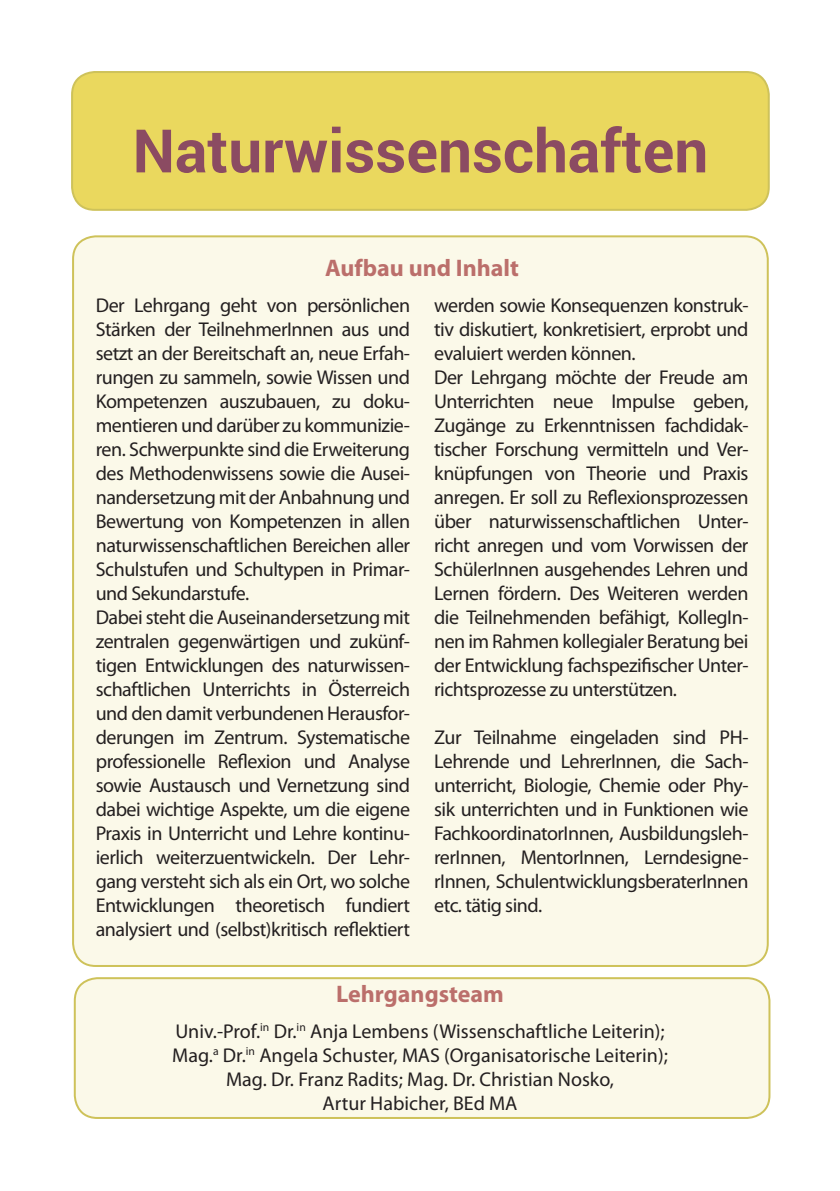
<style>
.page{position:relative;width:840px;height:1191px;background:#fff}
.page>*{position:absolute;margin:0;border:0;box-sizing:border-box;transform-origin:0 0}
.Überschrift_Lehrgang{font:700 60px "Roboto";color:#8b4b62}
.TextÜberschrift{font:700 24px "Myriad Pro";color:#bb6f6b}
.Lehrgangstext{font:20px/24px "Myriad Pro";letter-spacing:-.025em;color:#231f20;text-align:justify}
.Lehrgangstext-2{font:20px/24px "Myriad Pro";color:#231f20;text-align:center}
</style>
<div class="page">
<div style="left:72px;top:72px;width:696px;height:138px;background:#ead85e;border-radius:23px"></div>
<div style="left:71px;top:71px;width:698px;height:140px;border:2px solid #cec25a;border-radius:23px"></div>
<div style="left:73px;top:236px;width:694px;height:730px;background:#fbf9e9;border-radius:23px"></div>
<div style="left:75px;top:978px;width:694px;height:140px;background:#fbf9e9;border-radius:23px"></div>
<div style="left:74px;top:977px;width:696px;height:142px;border:2px solid #cec25a;border-radius:23px"></div>
<p class="Überschrift_Lehrgang" style="left:132px;top:109px;width:577px">Naturwissenschaften</p>
<p class="TextÜberschrift" style="left:325px;top:254px;width:195px">Aufbau und Inhalt</p>
<p class="Lehrgangstext" style="left:96px;top:294px;width:316px">Der Lehrgang geht von persönlichen Stärken der TeilnehmerInnen aus und setzt an der Bereitschaft an, neue Erfah&shy;rungen zu sammeln, sowie Wissen und Kompetenzen auszubauen, zu doku&shy;mentieren und darüber zu kommunizie&shy;ren. Schwerpunkte sind die Erweiterung des Methodenwissens sowie die Ausei&shy;nandersetzung mit der Anbahnung und Bewertung von Kompetenzen in allen naturwissenschaftlichen Bereichen aller Schulstufen und Schultypen in Primar&shy;und Sekundarstufe.</p>
<p class="Lehrgangstext" style="left:96px;top:606px;width:316px">Dabei steht die Auseinandersetzung mit zentralen gegenwärtigen und zukünf&shy;tigen Entwicklungen des naturwissen&shy;schaftlichen Unterrichts in Österreich und den damit verbundenen Herausfor&shy;derungen im Zentrum. Systematische professionelle Reflexion und Analyse sowie Austausch und Vernetzung sind dabei wichtige Aspekte, um die eigene Praxis in Unterricht und Lehre kontinu&shy;ierlich weiterzuentwickeln. Der Lehr&shy;gang versteht sich als ein Ort, wo solche Entwicklungen theoretisch fundiert analysiert und (selbst)kritisch reflektiert</p>
<p class="Lehrgangstext" style="left:434px;top:294px;width:316px">werden sowie Konsequenzen konstruk&shy;tiv diskutiert, konkretisiert, erprobt und evaluiert werden können.</p>
<p class="Lehrgangstext" style="left:434px;top:366px;width:316px">Der Lehrgang möchte der Freude am Unterrichten neue Impulse geben, Zugänge zu Erkenntnissen fachdidak&shy;tischer Forschung vermitteln und Ver&shy;knüpfungen von Theorie und Praxis anregen. Er soll zu Reflexionsprozessen über naturwissenschaftlichen Unter&shy;richt anregen und vom Vorwissen der SchülerInnen ausgehendes Lehren und Lernen fördern. Des Weiteren werden die Teilnehmenden befähigt, KollegIn&shy;nen im Rahmen kollegialer Beratung bei der Entwicklung fachspezifischer Unter&shy;richtsprozesse zu unterstützen.</p>
<p class="Lehrgangstext" style="left:434px;top:726px;width:316px">Zur Teilnahme eingeladen sind PH-Lehrende und LehrerInnen, die Sach&shy;unterricht, Biologie, Chemie oder Phy&shy;sik unterrichten und in Funktionen wie FachkoordinatorInnen, Ausbildungsleh&shy;rerInnen, MentorInnen, Lerndesigne&shy;rInnen, SchulentwicklungsberaterInnen etc. tätig sind.</p>
<p class="TextÜberschrift" style="left:336px;top:980px;width:169px">Lehrgangsteam</p>
<p class="Lehrgangstext-2" style="left:175px;top:1019px;width:490px">Univ.-Prof.<sup>in</sup> Dr.<sup>in</sup> Anja Lembens (Wissenschaftliche Leiterin);</p>
<p class="Lehrgangstext-2" style="left:172px;top:1043px;width:497px">Mag.<sup>a</sup> Dr.<sup>in</sup> Angela Schuster, MAS (Organisatorische Leiterin);</p>
<p class="Lehrgangstext-2" style="left:226px;top:1067px;width:389px">Mag. Dr. Franz Radits; Mag. Dr. Christian Nosko,<br>Artur Habicher, BEd MA</p>
</div>
